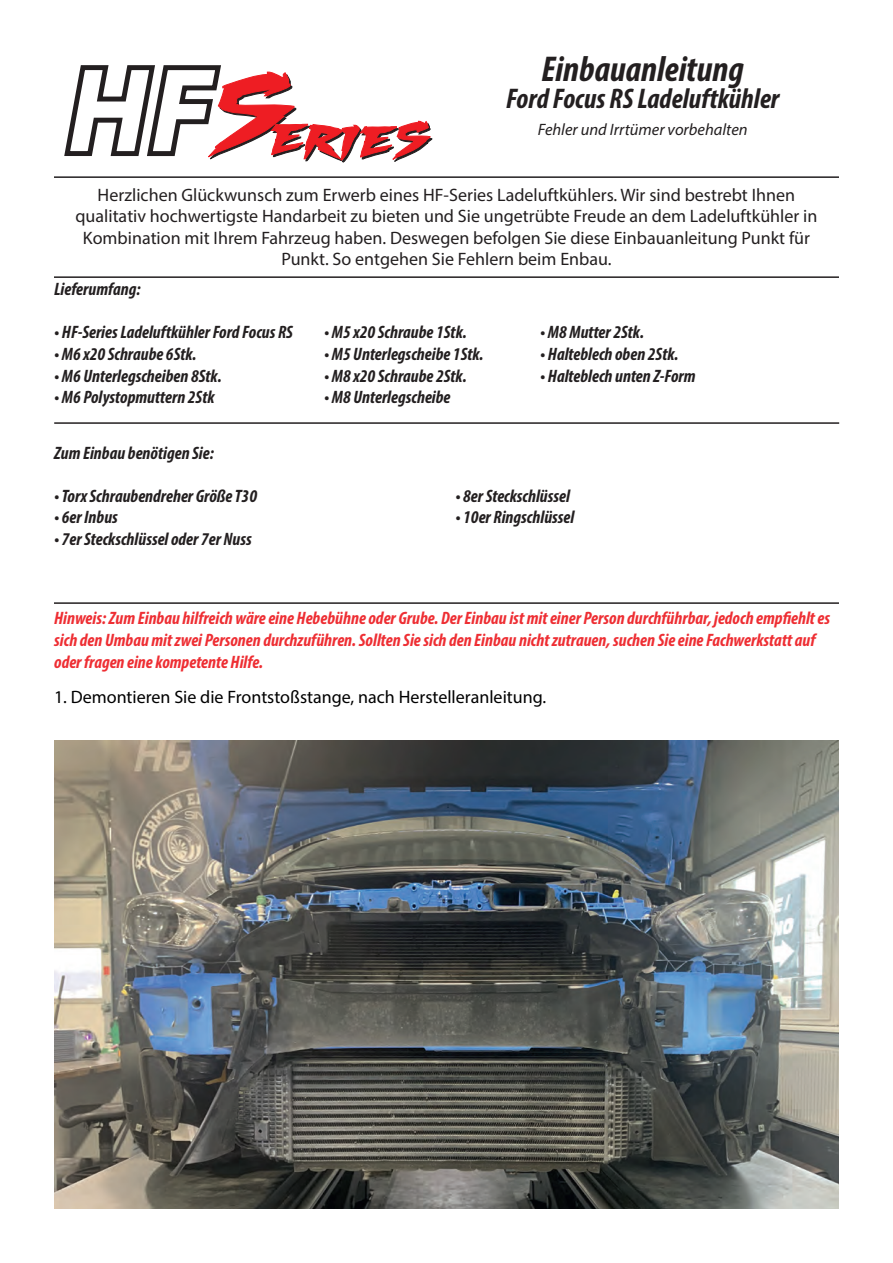
<style>
.page{position:relative;width:893px;height:1263px;background:#fff}
.page>*{position:absolute;margin:0;border:0;box-sizing:border-box;transform-origin:0 0}
.t1{font:italic 700 condensed 36px "Myriad Pro";color:#231f20}
.t2{font:italic 700 condensed 28.5px "Myriad Pro";color:#231f20}
.t3{font:italic 700 condensed 18px "Myriad Pro";color:#231f20}
.t4{font:18px/21.6px "Myriad Pro";color:#231f20;text-align:center}
.t5{font:italic 700 condensed 18px/21.6px "Myriad Pro";color:#ee2e33}
.t6{font:18px "Myriad Pro";color:#000001}
.t7{font:italic 16.5px "Myriad Pro";color:#231f20}
</style>
<div class="page">
<svg style="left:64px;top:65px;width:368px;height:98px"></svg>
<hr style="left:54px;top:176px;width:785px;height:2px;background:#231f20">
<hr style="left:54px;top:276px;width:785px;height:2px;background:#231f20">
<hr style="left:54px;top:602px;width:785px;height:2px;background:#231f20">
<hr style="left:54px;top:422px;width:785px;height:2px;background:#231f20">
<img style="left:54px;top:741px;width:785px;height:468px">
<h1 class="t1" style="left:541px;top:55px;width:204px">Einbauanleitung</h1>
<h2 class="t2" style="left:506px;top:88px;width:275px">Ford Focus RS Ladeluftkühler</h2>
<p class="t7" style="left:538px;top:120px;width:211px">Fehler und Irrtümer vorbehalten</p>
<p class="t4" style="left:76px;top:186px;width:743px">Herzlichen Glückwunsch zum Erwerb eines HF-Series Ladeluftkühlers. Wir sind bestrebt Ihnen qualitativ hochwertigste Handarbeit zu bieten und Sie ungetrübte Freude an dem Ladeluftkühler in Kombination mit Ihrem Fahrzeug haben. Deswegen befolgen Sie diese Einbauanleitung Punkt für Punkt. So entgehen Sie Fehlern beim Enbau.</p>
<p class="t3" style="left:54px;top:282px;width:88px">Lieferumfang:</p>
<p class="t3" style="left:54px;top:326px;width:240px">• HF-Series Ladeluftkühler Ford Focus RS</p>
<p class="t3" style="left:324px;top:326px;width:144px">• M5 x20 Schraube 1Stk.</p>
<p class="t3" style="left:540px;top:326px;width:105px">• M8 Mutter 2Stk.</p>
<p class="t3" style="left:54px;top:347px;width:144px">• M6 x20 Schraube 6Stk.</p>
<p class="t3" style="left:324px;top:347px;width:161px">• M5 Unterlegscheibe 1Stk.</p>
<p class="t3" style="left:540px;top:347px;width:140px">• Halteblech oben 2Stk.</p>
<p class="t3" style="left:54px;top:369px;width:169px">• M6 Unterlegscheiben 8Stk.</p>
<p class="t3" style="left:324px;top:369px;width:144px">• M8 x20 Schraube 2Stk.</p>
<p class="t3" style="left:540px;top:369px;width:157px">• Halteblech unten Z-Form</p>
<p class="t3" style="left:54px;top:390px;width:162px">• M6 Polystopmuttern 2Stk</p>
<p class="t3" style="left:324px;top:390px;width:128px">• M8 Unterlegscheibe</p>
<p class="t3" style="left:54px;top:446px;width:161px">Zum Einbau benötigen Sie:</p>
<p class="t3" style="left:54px;top:489px;width:205px">• Torx Schraubendreher Größe T30</p>
<p class="t3" style="left:54px;top:510px;width:66px">• 6er Inbus</p>
<p class="t3" style="left:54px;top:532px;width:199px">• 7er Steckschlüssel oder 7er Nuss</p>
<p class="t3" style="left:455px;top:489px;width:116px">• 8er Steckschlüssel</p>
<p class="t3" style="left:455px;top:510px;width:120px">• 10er Ringschlüssel</p>
<p class="t5" style="left:54px;top:609px;width:777px">Hinweis: Zum Einbau hilfreich wäre eine Hebebühne oder Grube. Der Einbau ist mit einer Person durchführbar, jedoch empfiehlt es sich den Umbau mit zwei Personen durchzuführen. Sollten Sie sich den Einbau nicht zutrauen, suchen Sie eine Fachwerkstatt auf oder fragen eine kompetente Hilfe.</p>
<p class="t6" style="left:54px;top:690px;width:494px">1. Demontieren Sie die Frontstoßstange, nach Herstelleranleitung.</p>
</div>
